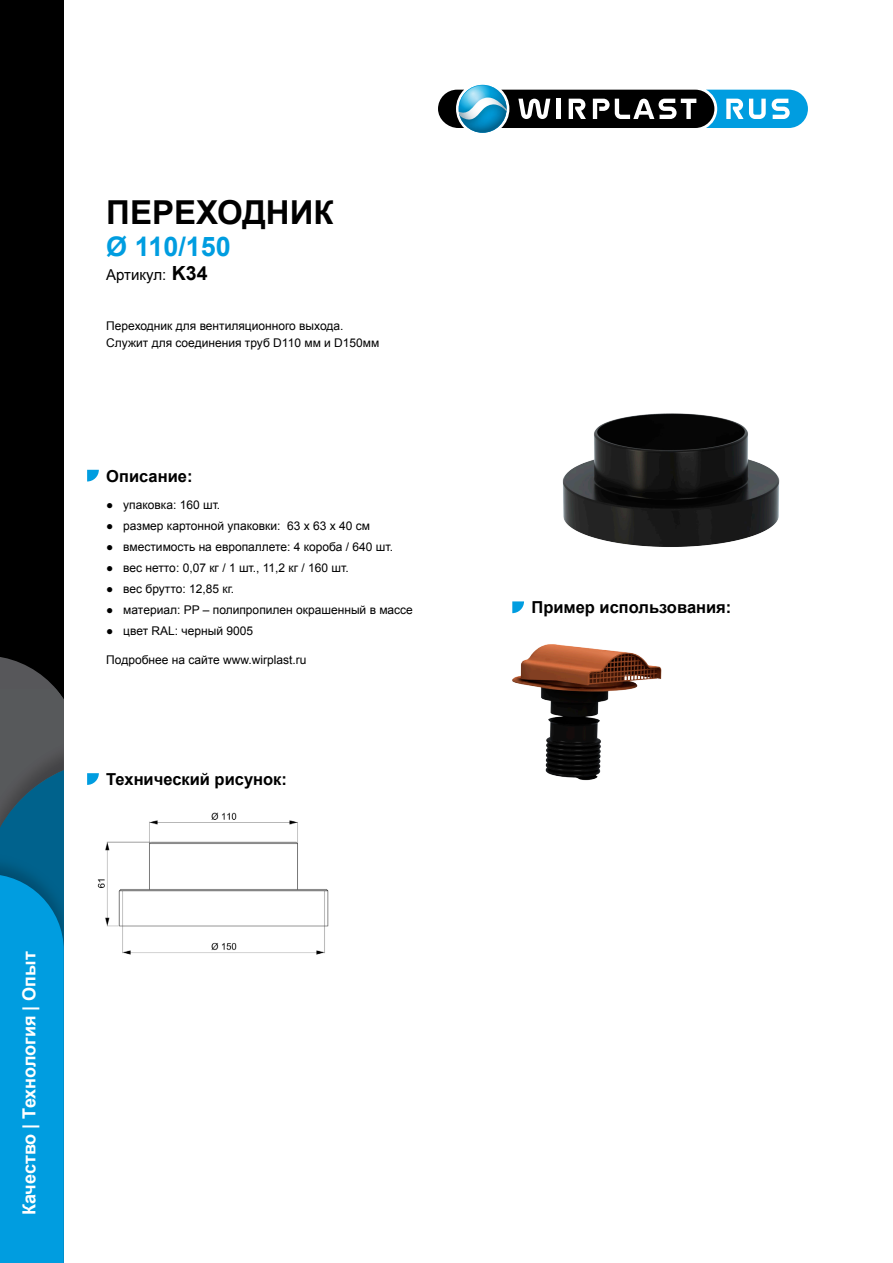
<style>
.page{position:relative;width:893px;height:1263px;background:#fff}
.page>*{position:absolute;margin:0;border:0;box-sizing:border-box;transform-origin:0 0}
.t1{font:700 33px "Arial";color:#000}
.t2{font:700 27px "Arial";color:#009de0}
.t3{font:700 18px "Arial";color:#fff}
.t4{font:700 16.5px "Arial";color:#000}
.t5{font:15px "Arial";color:#000}
.t6{font:12px/16.5px "Arial";color:#000}
.s1{font-weight:700;font-size:19.5px}
</style>
<div class="page">
<img style="left:97px;top:812px;width:232px;height:143px">
<div style="left:0;top:0;width:64px;height:1263px;background:#000"></div>
<svg style="left:0;top:657px;width:64px;height:606px;background:#1180b0"></svg>
<img style="left:459px;top:85px;width:48px;height:48px">
<svg style="left:438px;top:90px;width:370px;height:38px"></svg>
<svg style="left:459px;top:85px;width:47px;height:47px;background:#47a8ce"></svg>
<svg style="left:87px;top:470px;width:12px;height:11px"></svg>
<img style="left:512px;top:413px;width:268px;height:201px">
<svg style="left:512px;top:601px;width:12px;height:12px"></svg>
<img style="left:512px;top:644px;width:150px;height:137px">
<svg style="left:87px;top:773px;width:12px;height:12px"></svg>
<h3 class="t3" style="left:16px;top:1215px;width:265px;rotate:-90deg">Качество | Технология | Опыт</h3>
<h1 class="t1" style="left:106px;top:189px;width:229px">ПЕРЕХОДНИК</h1>
<h2 class="t2" style="left:106px;top:228px;width:126px">Ø 110/150</h2>
<p class="t5" style="left:106px;top:264px;width:103px">Артикул: <span class="s1">K34</span></p>
<p class="t6" style="left:106px;top:318px;width:275px">Переходник для вентиляционного выхода.<br>Служит для соединения труб D110 мм и D150мм</p>
<h3 class="t4" style="left:106px;top:464px;width:88px">Описание:</h3>
<p class="t6" style="left:106px;top:496px;width:115px">● упаковка: 160 шт.</p>
<p class="t6" style="left:106px;top:517px;width:265px">● размер картонной упаковки: 63 x 63 x 40 см</p>
<p class="t6" style="left:106px;top:538px;width:288px">● вместимость на европаллете: 4 короба / 640 шт.</p>
<p class="t6" style="left:106px;top:559px;width:244px">● вес нетто: 0,07 кг / 1 шт., 11,2 кг / 160 шт.</p>
<p class="t6" style="left:106px;top:580px;width:129px">● вес брутто: 12,85 кг.</p>
<p class="t6" style="left:106px;top:601px;width:308px">● материал: PP – полипропилен окрашенный в массе</p>
<p class="t6" style="left:106px;top:622px;width:148px">● цвет RAL: черный 9005</p>
<p class="t6" style="left:106px;top:652px;width:202px">Подробнее на сайте www.wirplast.ru</p>
<h3 class="t4" style="left:106px;top:767px;width:182px">Технический рисунок:</h3>
<h3 class="t4" style="left:531px;top:596px;width:201px">Пример использования:</h3>
</div>
